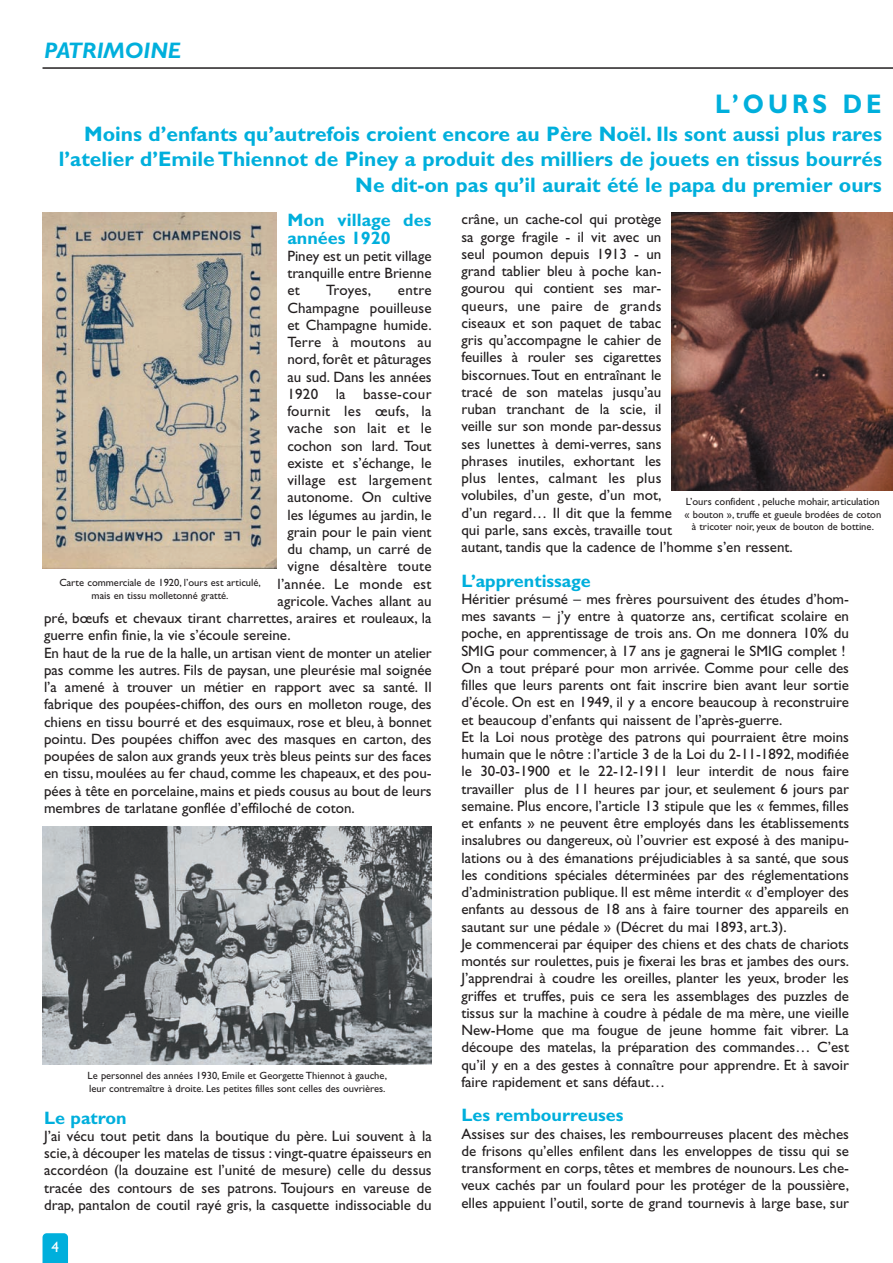
<style>
.page{position:relative;width:893px;height:1263px;background:#fff}
.page>*{position:absolute;margin:0;border:0;box-sizing:border-box;transform-origin:0 0}
.t1{font:700 27px "Gill Sans";letter-spacing:.165em;color:#00afdc;scale:.9 1}
.t2{font:italic 700 22.5px "Gill Sans";color:#00afdc}
.t3{font:700 21px/25.2px "Gill Sans";color:#00afdc;text-align:right}
.t4{font:700 18px/17.2px "Gill Sans";color:#00afdc}
.t5{font:15px/17.2px "Gill Sans";color:#231f20;text-align:justify}
.t6{font:15px "Gill Sans";letter-spacing:.02em;color:#231f20}
.t7{font:15px "Gill Sans";color:#fff}
.t8{font:10.5px/12.6px "Gill Sans";color:#231f20;text-align:center}
</style>
<div class="page">
<svg style="left:43px;top:1233px;width:25px;height:30px"></svg>
<hr style="left:43px;top:67px;width:850px;height:2px;background:#231f20">
<img style="left:43px;top:826px;width:389px;height:238px">
<img style="left:672px;top:213px;width:220px;height:278px">
<img style="left:43px;top:213px;width:234px;height:355px">
<h2 class="t2" style="left:44px;top:38px;width:139px">PATRIMOINE</h2>
<h1 class="t1" style="left:715px;top:88px;width:186px">L’OURS DE</h1>
<h3 class="t3" style="left:59px;top:121px;width:825px">Moins d’enfants qu’autrefois croient encore au Père Noël. Ils sont aussi plus rares l’atelier d’Emile Thiennot de Piney a produit des milliers de jouets en tissus bourrés<br>Ne dit-on pas qu’il aurait été le papa du premier ours</h3>
<p class="t4" style="left:287px;top:212px;width:146px">Mon village des années 1920</p>
<p class="t5" style="left:287px;top:247px;width:146px">Piney est un petit village tranquille entre Brienne et</p>
<p class="t5" style="left:326px;top:282px;width:47px">Troyes,</p>
<p class="t5" style="left:398px;top:282px;width:35px">entre</p>
<p class="t5" style="left:287px;top:299px;width:146px">Champagne pouilleuse</p>
<p class="t5" style="left:287px;top:316px;width:146px">et Champagne humide.</p>
<p class="t6" style="left:287px;top:333px;width:146px">Terre à moutons au</p>
<p class="t5" style="left:287px;top:351px;width:146px">nord, forêt et pâturages</p>
<p class="t5" style="left:287px;top:368px;width:146px">au sud. Dans les années</p>
<p class="t6" style="left:287px;top:385px;width:146px">1920 la basse-cour</p>
<p class="t6" style="left:287px;top:402px;width:146px">fournit les œufs, la</p>
<p class="t6" style="left:287px;top:420px;width:146px">vache son lait et le</p>
<p class="t5" style="left:287px;top:437px;width:146px">cochon son lard. Tout</p>
<p class="t5" style="left:287px;top:454px;width:146px">existe et s’échange, le</p>
<p class="t6" style="left:287px;top:471px;width:146px">village est largement</p>
<p class="t5" style="left:287px;top:489px;width:146px">autonome. On cultive</p>
<p class="t5" style="left:287px;top:506px;width:146px">les légumes au jardin, le</p>
<p class="t5" style="left:287px;top:523px;width:146px">grain pour le pain vient</p>
<p class="t5" style="left:287px;top:541px;width:146px">du champ, un carré de</p>
<p class="t5" style="left:287px;top:558px;width:146px">vigne désaltère toute</p>
<p class="t5" style="left:278px;top:575px;width:155px">l’année. Le monde est</p>
<p class="t5" style="left:278px;top:592px;width:155px">agricole. Vaches allant au</p>
<p class="t5" style="left:44px;top:610px;width:389px">pré, bœufs et chevaux tirant charrettes, araires et rouleaux, la</p>
<p class="t5" style="left:44px;top:627px;width:248px">guerre enfin finie, la vie s’écoule sereine.</p>
<p class="t5" style="left:44px;top:644px;width:389px">En haut de la rue de la halle, un artisan vient de monter un atelier</p>
<p class="t5" style="left:44px;top:661px;width:389px">pas comme les autres. Fils de paysan, une pleurésie mal soignée</p>
<p class="t5" style="left:44px;top:679px;width:389px">l’a amené à trouver un métier en rapport avec sa santé. Il</p>
<p class="t5" style="left:44px;top:696px;width:389px">fabrique des poupées-chiffon, des ours en molleton rouge, des</p>
<p class="t5" style="left:44px;top:713px;width:389px">chiens en tissu bourré et des esquimaux, rose et bleu, à bonnet</p>
<p class="t5" style="left:44px;top:730px;width:389px">pointu. Des poupées chiffon avec des masques en carton, des</p>
<p class="t5" style="left:44px;top:748px;width:389px">poupées de salon aux grands yeux très bleus peints sur des faces</p>
<p class="t5" style="left:44px;top:765px;width:389px">en tissu, moulées au fer chaud, comme les chapeaux, et des pou-</p>
<p class="t5" style="left:44px;top:782px;width:389px">pées à tête en porcelaine, mains et pieds cousus au bout de leurs</p>
<p class="t5" style="left:44px;top:799px;width:312px">membres de tarlatane gonflée d’effiloché de coton.</p>
<p class="t8" style="left:59px;top:576px;width:203px">Carte commerciale de 1920, l’ours est articulé, mais en tissu molletonné gratté.</p>
<p class="t8" style="left:88px;top:1069px;width:301px;text-align:left">Le personnel des années 1930, Emile et Georgette Thiennot à gauche, leur contremaître à droite. Les petites filles sont celles des ouvrières.</p>
<p class="t4" style="left:44px;top:1109px;width:84px">Le patron</p>
<p class="t5" style="left:44px;top:1127px;width:389px">J’ai vécu tout petit dans la boutique du père. Lui souvent à la scie, à découper les matelas de tissus : vingt-quatre épaisseurs en accordéon (la douzaine est l’unité de mesure) celle du dessus tracée des contours de ses patrons. Toujours en vareuse de drap, pantalon de coutil rayé gris, la casquette indissociable du</p>
<p class="t7" style="left:52px;top:1238px;width:9px">4</p>
<p class="t5" style="left:461px;top:211px;width:333px;text-align:left">crâne, un cache-col qui protège<br>sa gorge fragile - il vit avec un<br>seul poumon depuis 1913 - un<br>grand tablier bleu à poche kan-<br>gourou qui contient ses mar-<br>queurs, une paire de grands<br>ciseaux et son paquet de tabac<br>gris qu’accompagne le cahier de<br>feuilles à rouler ses cigarettes<br>biscornues. Tout en entraînant le<br>tracé de son matelas jusqu’au<br>ruban tranchant de la scie, il<br>veille sur son monde par-dessus<br>ses lunettes à demi-verres, sans<br>phrases inutiles, exhortant les<br>plus lentes, calmant les plus<br>volubiles, d’un geste, d’un mot,<br>d’un regard… Il dit que la femme<br>qui parle, sans excès, travaille tout<br>autant, tandis que la cadence de l’homme s’en ressent.</p>
<p class="t4" style="left:461px;top:572px;width:131px">L’apprentissage</p>
<p class="t5" style="left:461px;top:590px;width:389px;text-align:left">Héritier présumé – mes frères poursuivent des études d’hom&shy;mes savants – j’y entre à quatorze ans, certificat scolaire en poche, en apprentissage de trois ans. On me donnera 10% du SMIG pour commencer, à 17 ans je gagnerai le SMIG complet !<br>On a tout préparé pour mon arrivée. Comme pour celle des filles que leurs parents ont fait inscrire bien avant leur sortie d’école. On est en 1949, il y a encore beaucoup à reconstruire et beaucoup d’enfants qui naissent de l’après-guerre.<br>Et la Loi nous protège des patrons qui pourraient être moins humain que le nôtre : l’article 3 de la Loi du 2-11-1892, modifiée le 30-03-1900 et le 22-12-1911 leur interdit de nous faire travailler plus de 11 heures par jour, et seulement 6 jours par semaine. Plus encore, l’article 13 stipule que les « femmes, filles et enfants » ne peuvent être employés dans les établissements insalubres ou dangereux, où l’ouvrier est exposé à des manipu&shy;lations ou à des émanations préjudiciables à sa santé, que sous les conditions spéciales déterminées par des réglementations d’administration publique. Il est même interdit « d’employer des enfants au dessous de 18 ans à faire tourner des appareils en sautant sur une pédale » (Décret du mai 1893, art.3).<br>Je commencerai par équiper des chiens et des chats de chariots montés sur roulettes, puis je fixerai les bras et jambes des ours.<br>J’apprendrai à coudre les oreilles, planter les yeux, broder les griffes et truffes, puis ce sera les assemblages des puzzles de tissus sur la machine à coudre à pédale de ma mère, une vieille New-Home que ma fougue de jeune homme fait vibrer. La découpe des matelas, la préparation des commandes… C’est qu’il y en a des gestes à connaître pour apprendre. Et à savoir faire rapidement et sans défaut…</p>
<p class="t4" style="left:461px;top:1107px;width:164px">Les rembourreuses</p>
<p class="t5" style="left:461px;top:1125px;width:389px">Assises sur des chaises, les rembourreuses placent des mèches de frisons qu’elles enfilent dans les enveloppes de tissu qui se transforment en corps, têtes et membres de nounours. Les che&shy;veux cachés par un foulard pour les protéger de la poussière, elles appuient l’outil, sorte de grand tournevis à large base, sur</p>
<p class="t8" style="left:684px;top:495px;width:198px">L’ours confident , peluche mohair, articulation « bouton », truffe et gueule brodées de coton à tricoter noir, yeux de bouton de bottine.</p>
</div>
